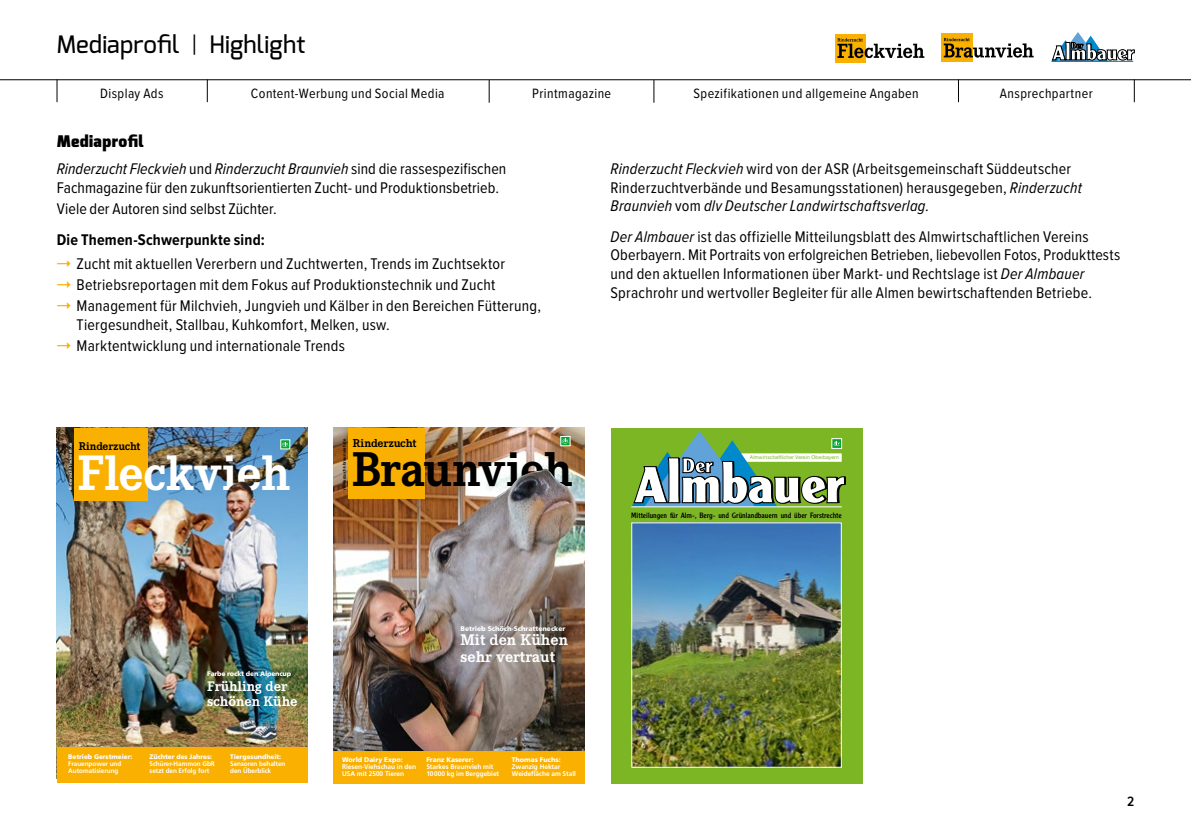
<style>
.page{position:relative;width:1191px;height:840px;background:#fff}
.page>*{position:absolute;margin:0;border:0;box-sizing:border-box;transform-origin:0 0}
.t1{font:700 48.8px "Corporate E";letter-spacing:-.01em;color:#fff;scale:.95 1}
.t2{font:700 47.8px "Corporate E";letter-spacing:-.025em;color:#000;scale:.96 1}
.t3{font:500 24px "Exo";letter-spacing:.005em;color:#000}
.t4{font:16px/18.8px "Proxima Nova Cond";letter-spacing:.015em;color:#000}
.t5{font:700 16px "Proxima Nova Cond";letter-spacing:.015em;color:#000}
.t6{font:900 16px "Exo";letter-spacing:.02em;color:#000}
.t7{font:700 15.2px/16.4px "Corporate E";color:#fff}
.t8{font:14px "Proxima Nova Cond";letter-spacing:.03em;color:#000}
.t9{font:600 14px "Proxima Nova Cond";color:#000}
.t10{font:700 11.2px "Corporate E";letter-spacing:-.005em;color:#000}
.t11{font:700 11px "Corporate E";letter-spacing:-.005em;color:#000}
.t12{font:7.6px "Clearface Gothic LT Std";color:#000}
.t13{font:700 6.8px/7.2px "Frutiger LT Std";letter-spacing:-.01em;color:#fff}
.t14{font:900 6.8px "Frutiger LT Std";letter-spacing:-.01em;color:#fff}
.t15{font:700 6.6px/7px "Frutiger LT Std";letter-spacing:-.01em;color:#fff}
.t16{font:900 6.6px "Frutiger LT Std";letter-spacing:-.01em;color:#fff}
.t17{font:5px "Helvetica LT Std";letter-spacing:.02em;color:#7db624}
.t18{font:700 4.2px "Frutiger LT Std";letter-spacing:.01em;color:#000}
.s1{font-weight:300}
.s2{font-style:italic}
</style>
<div class="page">
<div style="left:835px;top:34px;width:31px;height:28px;background:#f9b000"></div>
<svg style="left:837px;top:38px;width:87px;height:20px"></svg>
<div style="left:941px;top:34px;width:32px;height:28px;background:#f9b000"></div>
<svg style="left:943px;top:38px;width:90px;height:20px"></svg>
<hr style="left:1051px;top:61px;width:82px;height:1px;background:#0080c6">
<svg style="left:1051px;top:32px;width:83px;height:29px"></svg>
<hr style="left:0;top:79px;width:1191px;height:1px;background:#000">
<svg style="left:1134px;top:79px;width:1px;height:23px"></svg>
<svg style="left:958px;top:79px;width:1px;height:23px"></svg>
<svg style="left:653px;top:80px;width:1px;height:23px"></svg>
<svg style="left:489px;top:80px;width:1px;height:23px"></svg>
<svg style="left:57px;top:79px;width:1px;height:23px"></svg>
<svg style="left:207px;top:79px;width:1px;height:23px"></svg>
<img style="left:57px;top:427px;width:251px;height:320px">
<div style="left:57px;top:747px;width:251px;height:35px;background:#f9b000"></div>
<svg style="left:283px;top:441px;width:5px;height:5px"></svg>
<div style="left:74px;top:427px;width:74px;height:73px;background:#f9b000"></div>
<svg style="left:63px;top:437px;width:10px;height:56px"></svg>
<img style="left:204px;top:666px;width:104px;height:52px">
<img style="left:217px;top:479px;width:50px;height:12px">
<img style="left:334px;top:427px;width:251px;height:323px">
<svg style="left:562px;top:438px;width:6px;height:5px"></svg>
<div style="left:560px;top:436px;width:10px;height:9px;border:1px solid #fff"></div>
<div style="left:348px;top:427px;width:76px;height:71px;background:#f9b000"></div>
<div style="left:334px;top:750px;width:251px;height:32px;background:#f9b000"></div>
<img style="left:493px;top:469px;width:84px;height:45px">
<div style="left:611px;top:427px;width:251px;height:355px;background:#7db624"></div>
<img style="left:633px;top:524px;width:206px;height:241px">
<hr style="left:631px;top:506px;width:210px;height:1px;background:#fff">
<svg style="left:632px;top:431px;width:213px;height:75px"></svg>
<h3 class="t3" style="left:57px;top:28px;width:250px">Mediaprofil <span class="s1">|</span> Highlight</h3>
<p class="t8" style="left:100px;top:83px;width:65px">Display Ads</p>
<p class="t8" style="left:251px;top:83px;width:195px">Content-Werbung und Social Media</p>
<p class="t8" style="left:532px;top:83px;width:81px">Printmagazine</p>
<p class="t8" style="left:693px;top:83px;width:227px">Spezifikationen und allgemeine Angaben</p>
<p class="t8" style="left:1000px;top:83px;width:94px">Ansprechpartner</p>
<p class="t6" style="left:57px;top:130px;width:88px">Mediaprofil</p>
<p class="t4" style="left:57px;top:158px;width:451px"><span class="s2">Rinderzucht Fleckvieh</span> und <span class="s2">Rinderzucht Braunvieh</span> sind die rassespezifischen<br>Fachmagazine für den zukunftsorientierten Zucht- und Produktionsbetrieb.</p>
<p class="t4" style="left:57px;top:199px;width:221px">Viele der Autoren sind selbst Züchter.</p>
<p class="t5" style="left:57px;top:227px;width:210px">Die Themen-Schwerpunkte sind:</p>
<p class="t4" style="left:77px;top:252px;width:466px;line-height:21px">Zucht mit aktuellen Vererbern und Zuchtwerten, Trends im Zuchtsektor<br>Betriebsreportagen mit dem Fokus auf Produktionstechnik und Zucht<br>Management für Milchvieh, Jungvieh und Kälber in den Bereichen Fütterung,</p>
<p class="t4" style="left:77px;top:313px;width:315px;line-height:21px">Tiergesundheit, Stallbau, Kuhkomfort, Melken, usw.<br>Marktentwicklung und internationale Trends</p>
<p class="t11" style="left:79px;top:439px;width:63px">Rinderzucht</p>
<h1 class="t1" style="left:78px;top:443px;width:225px">Fleckvieh</h1>
<p class="t10" style="left:353px;top:435px;width:65px">Rinderzucht</p>
<p class="t18" style="left:342px;top:489px;width:53px;rotate:-90deg">rinderzucht-braunvieh.de</p>
<h2 class="t2" style="left:352px;top:440px;width:231px">Braunvieh</h2>
<p class="t4" style="left:610px;top:158px;width:473px"><span class="s2">Rinderzucht Fleckvieh</span> wird von der ASR (Arbeitsgemeinschaft Süddeutscher<br>Rinderzuchtverbände und Besamungsstationen) herausgegeben, <span class="s2">Rinderzucht<br>Braunvieh</span> vom <span class="s2">dlv Deutscher Landwirtschaftsverlag.</span></p>
<p class="t4" style="left:610px;top:226px;width:511px"><span class="s2">Der Almbauer</span> ist das offizielle Mitteilungsblatt des Almwirtschaftlichen Vereins Oberbayern. Mit Portraits von erfolgreichen Betrieben, liebevollen Fotos, Produkttests und den aktuellen Informationen über Markt- und Rechtslage ist <span class="s2">Der Almbauer </span>Sprachrohr und wertvoller Begleiter für alle Almen bewirtschaftenden Betriebe.</p>
<p class="t17" style="left:750px;top:454px;width:91px">Almwirtschaftlicher Verein Oberbayern</p>
<p class="t12" style="left:631px;top:510px;width:212px">Mitteilungen für Alm-, Berg- und Grünlandbauern und über Forstrechte</p>
<p class="t16" style="left:68px;top:752px;width:66px">Betrieb Gerstmeier:</p>
<p class="t15" style="left:68px;top:759px;width:54px">Frauenpower und<br>Automatisierung</p>
<p class="t16" style="left:150px;top:752px;width:64px">Züchter des Jahres:</p>
<p class="t15" style="left:150px;top:759px;width:67px">Schürer-Hammon GbR setzt den Erfolg fort</p>
<p class="t16" style="left:230px;top:752px;width:53px">Tiergesundheit:</p>
<p class="t15" style="left:230px;top:759px;width:57px">Sensoren behalten den Überblick</p>
<p class="t14" style="left:460px;top:624px;width:106px">Betrieb Schöch-Schrattenecker</p>
<p class="t7" style="left:460px;top:631px;width:109px">Mit den Kühen sehr vertraut</p>
<p class="t14" style="left:342px;top:755px;width:62px">World Dairy Expo:</p>
<p class="t13" style="left:342px;top:762px;width:75px">Riesen-Viehschau in den<br>USA mit 2500 Tieren</p>
<p class="t14" style="left:426px;top:755px;width:49px">Franz Kaserer:</p>
<p class="t13" style="left:426px;top:762px;width:74px">Starkes Braunvieh mit<br>10000 kg im Berggebiet</p>
<p class="t14" style="left:512px;top:755px;width:50px">Thomas Fuchs:</p>
<p class="t13" style="left:512px;top:762px;width:66px">Zwanzig Hektar<br>Weidefläche am Stall</p>
<p class="t9" style="left:1127px;top:790px;width:9px">2</p>
</div>
